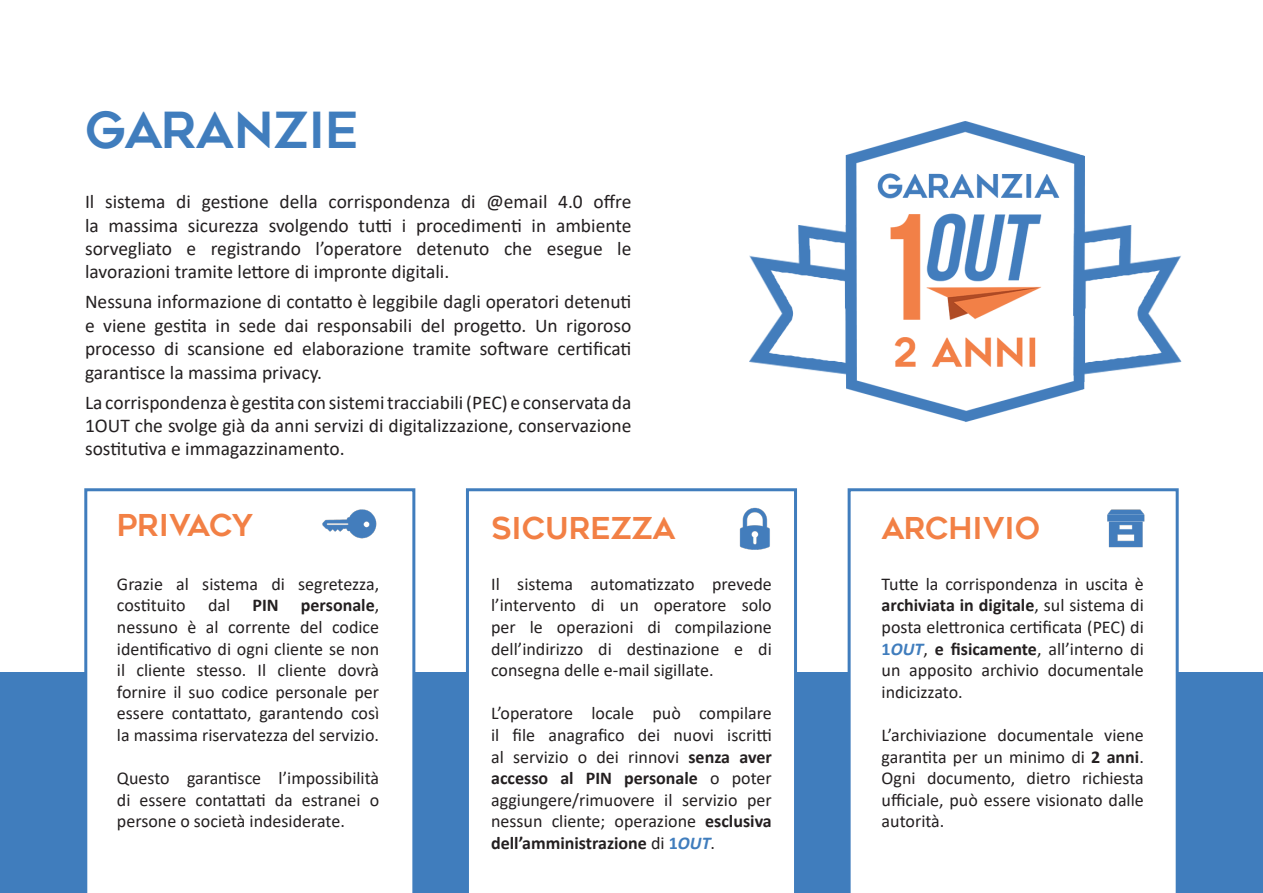
<style>
.page{position:relative;width:1263px;height:893px;background:#fff}
.page>*{position:absolute;margin:0;border:0;box-sizing:border-box;transform-origin:0 0}
.t1{font:49.5px "Geometos";color:#407dbd}
.t2{font:30px "Geometos";color:#f28045}
.t3{font:19.5px/23.4px "Calibri";color:#231f20;text-align:justify}
.t4{font:18px/21.6px "Calibri";color:#231f20;text-align:justify}
.s1{font-weight:700}
.s2{font-weight:700;color:#407dbd}
.s3{font-weight:700;font-style:italic;color:#407dbd}
</style>
<div class="page">
<div style="left:0;top:672px;width:1263px;height:221px;background:#407dbd"></div>
<div style="left:84px;top:488px;width:331px;height:405px;background:#fff"></div>
<div style="left:466px;top:488px;width:331px;height:405px;background:#fff"></div>
<div style="left:848px;top:488px;width:331px;height:405px;background:#fff"></div>
<img style="left:739px;top:507px;width:32px;height:43px">
<img style="left:321px;top:501px;width:58px;height:44px">
<img style="left:1100px;top:506px;width:50px;height:45px">
<img style="left:749px;top:121px;width:433px;height:301px">
<p class="t1" style="left:85px;top:102px;width:276px">GARANZIE</p>
<p class="t3" style="left:85px;top:189px;width:548px">Il sistema di gestione della corrispondenza di @email 4.0 offre la massima sicurezza svolgendo tutti i procedimenti in ambiente sorvegliato e registrando l’operatore detenuto che esegue le lavorazioni tramite lettore di impronte digitali.</p>
<p class="t3" style="left:85px;top:290px;width:548px">Nessuna informazione di contatto è leggibile dagli operatori detenuti e viene gestita in sede dai responsabili del progetto. Un rigoroso processo di scansione ed elaborazione tramite software certificati garantisce la massima privacy.</p>
<p class="t3" style="left:85px;top:390px;width:548px">La corrispondenza è gestita con sistemi tracciabili (PEC) e conservata da 1OUT che svolge già da anni servizi di digitalizzazione, conservazione sostitutiva e immagazzinamento.</p>
<p class="t2" style="left:117px;top:509px;width:137px">PRIVACY</p>
<p class="t4" style="left:117px;top:572px;width:264px">Grazie al sistema di segretezza, costituito dal <span class="s1">PIN personale</span>, nessuno è al corrente del codice identificativo di ogni cliente se non il cliente stesso. Il cliente dovrà fornire il suo codice personale per essere contattato, garantendo così la massima riservatezza del servizio.</p>
<p class="t4" style="left:117px;top:767px;width:264px">Questo garantisce l’impossibilità di essere contattati da estranei o persone o società indesiderate.</p>
<p class="t2" style="left:491px;top:512px;width:186px">SICUREZZA</p>
<p class="t2" style="left:882px;top:512px;width:160px">ARCHIVIO</p>
<p class="t4" style="left:491px;top:572px;width:282px">Il sistema automatizzato prevede l’intervento di un operatore solo per le operazioni di compilazione dell’indirizzo di destinazione e di consegna delle e-mail sigillate.</p>
<p class="t4" style="left:491px;top:702px;width:282px">L’operatore locale può compilare il file anagrafico dei nuovi iscritti al servizio o dei rinnovi <span class="s1">senza aver accesso al PIN personale</span> o poter aggiungere/rimuovere il servizio per nessun cliente; operazione <span class="s1">esclusiva dell’amministrazione</span> di <span class="s2">1</span><span class="s3">OUT</span>.</p>
<p class="t4" style="left:882px;top:572px;width:264px">Tutte la corrispondenza in uscita è <span class="s1">archiviata in digitale</span>, sul sistema di posta elettronica certificata (PEC) di <span class="s2">1</span><span class="s3">OUT</span>, <span class="s1">e fisicamente</span>, all’interno di un apposito archivio documentale indicizzato.</p>
<p class="t4" style="left:882px;top:724px;width:264px">L’archiviazione documentale viene garantita per un minimo di <span class="s1">2 anni</span>.<br>Ogni documento, dietro richiesta ufficiale, può essere visionato dalle autorità.</p>
</div>
